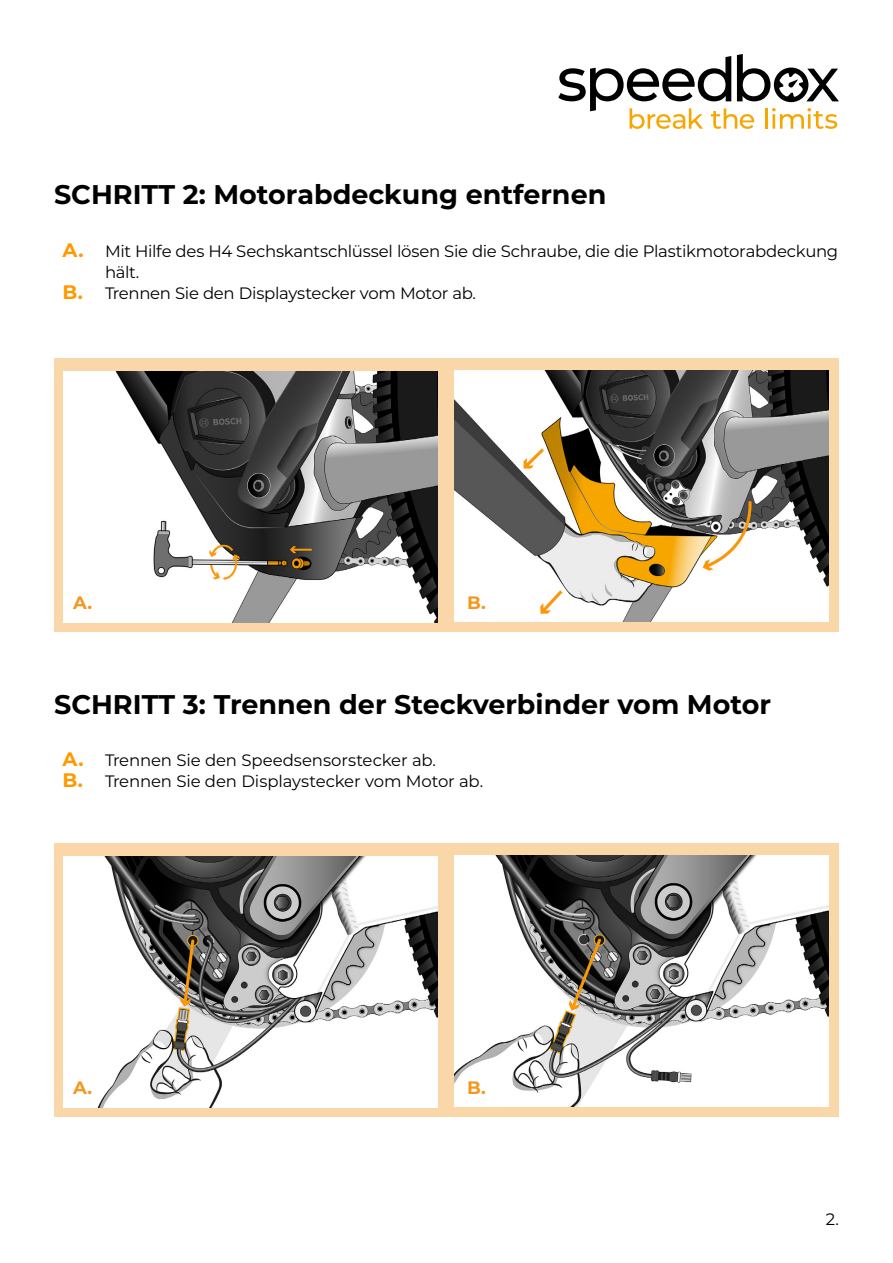
<style>
.page{position:relative;width:893px;height:1263px;background:#fff}
.page>*{position:absolute;margin:0;border:0;box-sizing:border-box;transform-origin:0 0}
.t1{font:700 27px "Montserrat";color:#000}
.t2{font:700 18px "Montserrat";color:#f4971e}
.t3{font:16.5px/21px "Montserrat";letter-spacing:-.015em;color:#000}
.s1{font-weight:700;font-size:19.5px;color:#f90}
</style>
<div class="page">
<svg style="left:558px;top:54px;width:281px;height:75px"></svg>
<div style="left:54px;top:359px;width:785px;height:273px;background:#fad7a8"></div>
<img style="left:63px;top:371px;width:375px;height:251px">
<img style="left:454px;top:371px;width:374px;height:251px">
<div style="left:68px;top:590px;width:30px;height:27px;background:#fff;border-radius:4px"></div>
<div style="left:54px;top:844px;width:785px;height:273px;background:#fad7a8"></div>
<img style="left:64px;top:856px;width:374px;height:251px">
<img style="left:454px;top:856px;width:375px;height:251px">
<div style="left:68px;top:1075px;width:30px;height:27px;background:#fff;border-radius:4px"></div>
<p class="t1" style="left:54px;top:175px;width:554px">SCHRITT 2: Motorabdeckung entfernen</p>
<p class="t3" style="left:105px;top:240px;width:735px;text-indent:-43px"><span class="s1">A.</span> Mit Hilfe des H4 Sechskantschlüssel lösen Sie die Schraube, die die Plastikmotorabdeckung hält.</p>
<p class="t3" style="left:63px;top:282px;width:415px"><span class="s1">B.</span> Trennen Sie den Displaystecker vom Motor ab.</p>
<p class="t2" style="left:73px;top:589px;width:21px">A.</p>
<p class="t2" style="left:467px;top:589px;width:20px">B.</p>
<p class="t1" style="left:54px;top:685px;width:718px">SCHRITT 3: Trennen der Steckverbinder vom Motor</p>
<p class="t3" style="left:63px;top:749px;width:375px"><span class="s1">A.</span> Trennen Sie den Speedsensorstecker ab.</p>
<p class="t3" style="left:63px;top:770px;width:422px"><span class="s1">B.</span> Trennen Sie den Displaystecker vom Motor ab.</p>
<p class="t2" style="left:73px;top:1074px;width:21px">A.</p>
<p class="t2" style="left:467px;top:1074px;width:20px">B.</p>
<p class="t3" style="left:826px;top:1208px;width:15px">2.</p>
</div>
